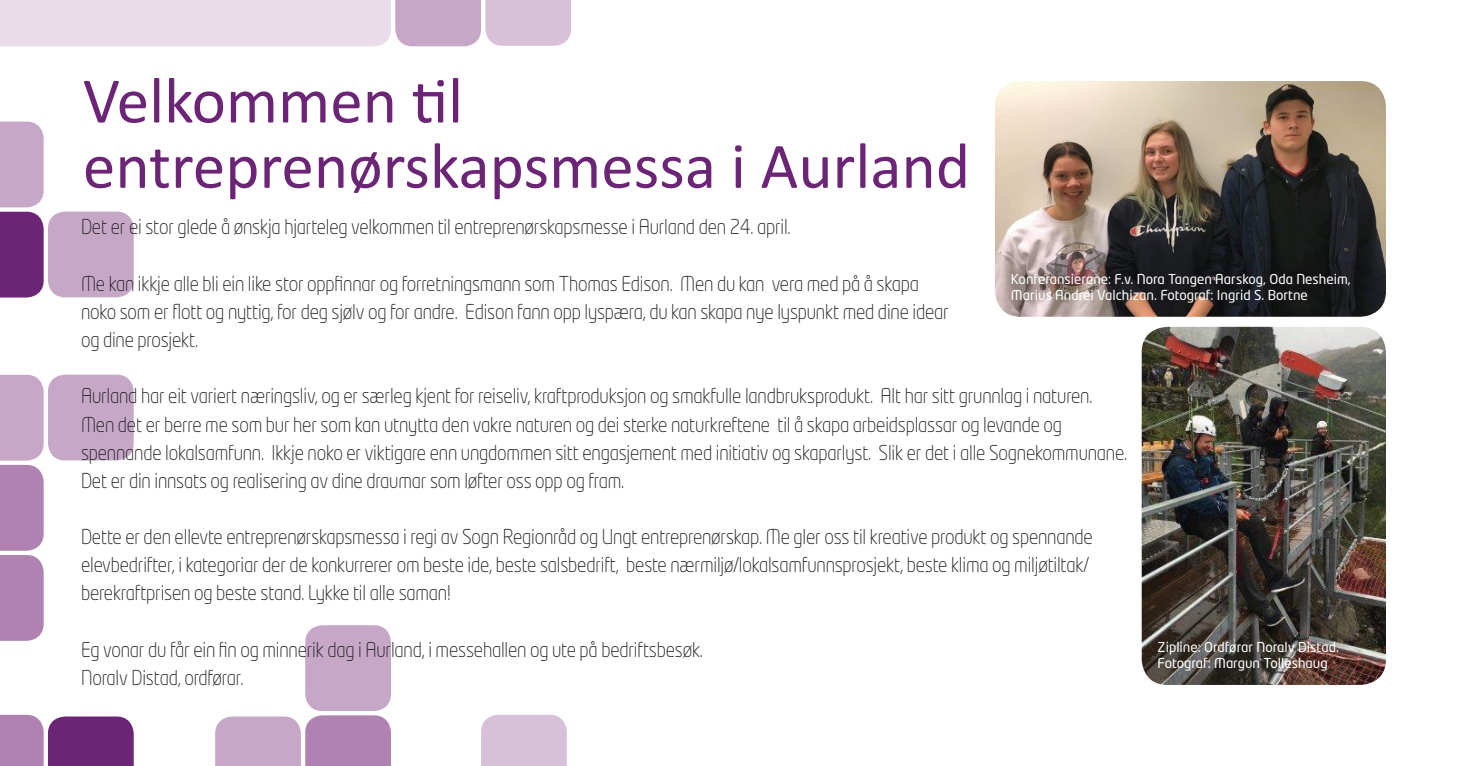
<style>
.page{position:relative;width:1467px;height:766px;background:#fff}
.page>*{position:absolute;margin:0;border:0;box-sizing:border-box;transform-origin:0 0}
.t1{font:65.25px/65.2px "Calibri";color:#6c2476}
.t2{font:300 20.25px/28.1px "Neo Tech Std";letter-spacing:-.01em;color:#231f20;scale:.9 1}
.t3{font:13.5px/16.2px "Neo Tech Std";color:#fff}
</style>
<div class="page">
<div style="left:48px;top:374px;width:86px;height:86px;background:#c7a7c8;border-radius:17px"></div>
<div style="left:305px;top:625px;width:86px;height:85px;background:#c7a7c8;border-radius:17px"></div>
<div style="left:48px;top:211px;width:86px;height:86px;background:#c7a7c8;border-radius:17px"></div>
<img style="left:995px;top:81px;width:391px;height:236px">
<svg style="left:0;top:121px;width:44px;height:176px;background:#a06fa5"></svg>
<svg style="left:215px;top:715px;width:176px;height:50px;background:#bf9bc1"></svg>
<svg style="left:0;top:0;width:571px;height:46px;background:#e3d1e2"></svg>
<div style="left:481px;top:714px;width:86px;height:51px;background:#d7c0d8"></div>
<svg style="left:0;top:374px;width:44px;height:266px;background:#bb95bd"></svg>
<svg style="left:0;top:714px;width:134px;height:51px;background:#8f5695"></svg>
<img style="left:1142px;top:327px;width:244px;height:357px">
<h1 class="t1" style="left:83px;top:65px;width:889px">Velkommen til entreprenørskapsmessa i Aurland</h1>
<p class="t2" style="left:81px;top:213px;width:790px">Det er ei stor glede å ønskja hjarteleg velkommen til entreprenørskapsmesse i Aurland den 24. april.</p>
<p class="t2" style="left:81px;top:269px;width:966px">Me kan ikkje alle bli ein like stor oppfinnar og forretningsmann som Thomas Edison. Men du kan vera med på å skapa noko som er flott og nyttig, for deg sjølv og for andre. Edison fann opp lyspæra, du kan skapa nye lyspunkt med dine idear og dine prosjekt.</p>
<p class="t2" style="left:81px;top:381px;width:1164px">Aurland har eit variert næringsliv, og er særleg kjent for reiseliv, kraftproduksjon og smakfulle landbruksprodukt. Alt har sitt grunnlag i naturen.<br>Men det er berre me som bur her som kan utnytta den vakre naturen og dei sterke naturkreftene til å skapa arbeidsplassar og levande og spennande lokalsamfunn. Ikkje noko er viktigare enn ungdommen sitt engasjement med initiativ og skaparlyst. Slik er det i alle Sognekommunane.<br>Det er din innsats og realisering av dine draumar som løfter oss opp og fram.</p>
<p class="t2" style="left:81px;top:522px;width:1126px">Dette er den ellevte entreprenørskapsmessa i regi av Sogn Regionråd og Ungt entreprenørskap. Me gler oss til kreative produkt og spennande elevbedrifter, i kategoriar der de konkurrerer om beste ide, beste salsbedrift, beste nærmiljø/lokalsamfunnsprosjekt, beste klima og miljøtiltak/ berekraftprisen og beste stand. Lykke til alle saman!</p>
<p class="t2" style="left:81px;top:635px;width:693px">Eg vonar du får ein fin og minnerik dag i Aurland, i messehallen og ute på bedriftsbesøk.<br>Noralv Distad, ordførar.</p>
<p class="t3" style="left:1158px;top:638px;width:183px">Zipline: Ordførar Noralv Distad.<br>Fotograf: Margun Tolleshaug</p>
<p class="t3" style="left:1011px;top:271px;width:341px">Konferansierane: F.v. Nora Tangen Aarskog, Oda Nesheim,<br>Marius Andrei Valchizan. Fotograf: Ingrid S. Bortne</p>
</div>
